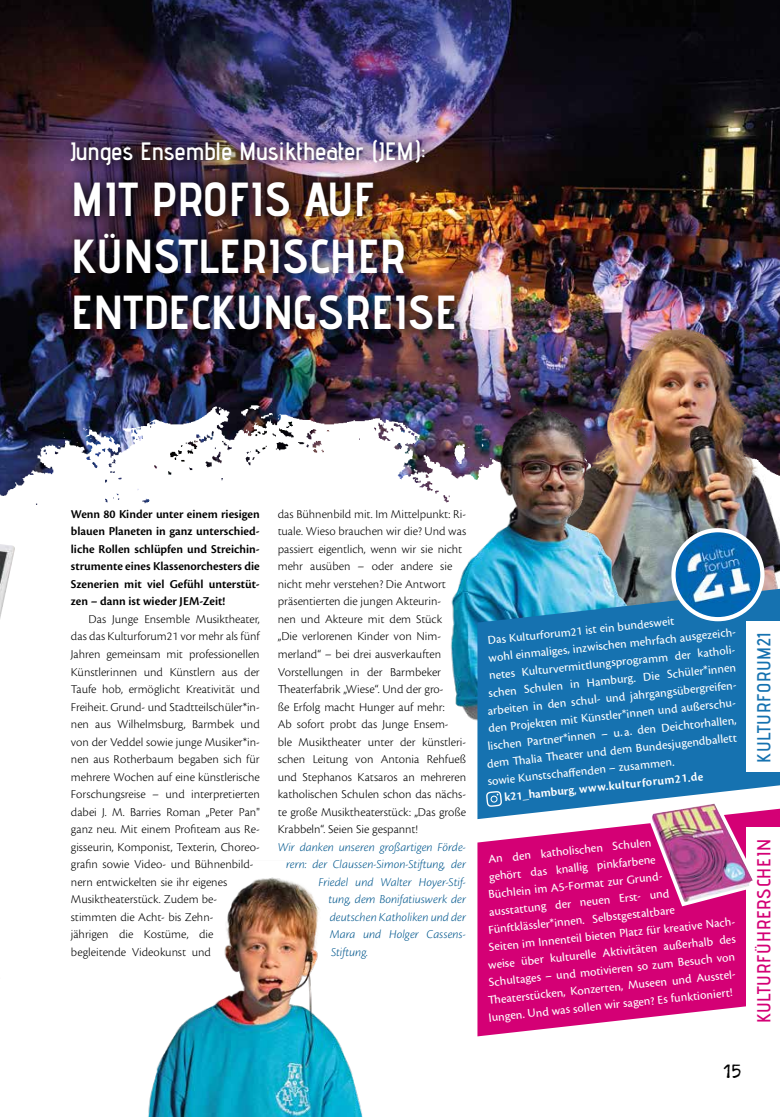
<style>
.page{position:relative;width:780px;height:1117px;background:#fff}
.page>*{position:absolute;margin:0;border:0;box-sizing:border-box;transform-origin:0 0}
.t1{font:700 47.5px/56.2px "Advent Pro";color:#fff}
.t2{font:600 25px "Advent Pro";color:#fff}
.t3{font:600 18.75px "Advent Pro";letter-spacing:.04em;color:#d40075}
.t4{font:600 18.75px "Advent Pro";letter-spacing:.04em;color:#1672b0}
.t5{font:16.25px "Telegraphem";color:#000}
.t6{font:12.5px/17.5px "Cronos Pro Lt Capt";color:#000}
.t7{font:12.5px "Cronos Pro Capt";color:#fff}
.t8{font:600 12.5px/17.5px "Cronos Pro";color:#000;text-align:justify}
.t9{font:12.5px "Cronos Pro Lt Capt It";letter-spacing:-.005em;color:#00578d}
.t10{font:600 12.5px "Cronos Pro";color:#fff}
.s1{font-family:"Cronos Pro Capt";font-weight:400}
</style>
<div class="page">
<svg style="left:477px;top:819px;width:303px;height:217px;background:#d92187"></svg>
<img style="left:0;top:0;width:780px;height:354px">
<img style="left:0;top:354px;width:551px;height:151px">
<img style="left:64px;top:129px;width:405px;height:211px">
<div style="left:746px;top:827px;width:34px;height:203px;background:#fff"></div>
<img style="left:148px;top:877px;width:215px;height:239px">
<img style="left:551px;top:317px;width:229px;height:271px">
<img style="left:441px;top:379px;width:230px;height:342px">
<svg style="left:477px;top:588px;width:303px;height:231px;background:#267cb5"></svg>
<div style="left:746px;top:621px;width:34px;height:151px;background:#fff"></div>
<img style="left:673px;top:530px;width:89px;height:89px;border-radius:44px">
<div style="left:671px;top:528px;width:93px;height:93px;border:4px solid #fff;border-radius:50%"></div>
<svg style="left:648px;top:799px;width:108px;height:107px"></svg>
<img style="left:652px;top:803px;width:100px;height:98px">
<img style="left:0;top:544px;width:15px;height:75px">
<svg style="left:486px;top:790px;width:16px;height:16px"></svg>
<div style="left:490px;top:795px;width:7px;height:7px;border:1px solid #fff;border-radius:50%"></div>
<h2 class="t2" style="left:71px;top:136px;width:355px">Junges Ensemble Musiktheater (JEM):</h2>
<h1 class="t1" style="left:71px;top:171px;width:387px">MIT PROFIS AUF<br>KÜNSTLERISCHER<br>ENTDECKUNGSREISE</h1>
<p class="t8" style="left:71px;top:505px;width:190px">Wenn 80 Kinder unter einem riesigen blauen Planeten in ganz unterschied&shy;liche Rollen schlüpfen und Streichin&shy;strumente eines Klassenorchesters die Szenerien mit viel Gefühl unterstüt&shy;zen – dann ist wieder JEM-Zeit!</p>
<p class="t6" style="left:71px;top:610px;width:190px;text-indent:18px">Das Junge Ensemble Musiktheater, das das Kulturforum21 vor mehr als fünf Jahren gemeinsam mit professionellen Künstlerinnen und Künstlern aus der Taufe hob, ermöglicht Kreativität und Freiheit. Grund- und Stadtteilschüler*in&shy;nen aus Wilhelmsburg, Barmbek und von der Veddel sowie junge Musiker*in&shy;nen aus Rotherbaum begaben sich für mehrere Wochen auf eine künstlerische Forschungsreise – und interpretierten dabei J. M. Barries Roman „Peter Pan" ganz neu. Mit einem Profiteam aus Re&shy;gisseurin, Komponist, Texterin, Choreo&shy;grafin sowie Video- und Bühnenbild&shy;nern entwickelten sie ihr eigenes Musiktheaterstück. Zudem be&shy;stimmten die Acht- bis Zehn-<br>jährigen die Kostüme, die begleitende Videokunst und</p>
<p class="t6" style="left:278px;top:505px;width:190px">das Bühnenbild mit. Im Mittelpunkt: Ri&shy;tuale. Wieso brauchen wir die? Und was passiert eigentlich, wenn wir sie nicht mehr ausüben – oder andere sie nicht mehr verstehen? Die Antwort präsentierten die jungen Akteurin-<br>nen und Akteure mit dem Stück<br>„Die verlorenen Kinder von Nim&shy;merland“ – bei drei ausverkauften Vorstellungen in der Barmbeker Theaterfabrik „Wiese“. Und der gro-<br>ße Erfolg macht Hunger auf mehr:<br>Ab sofort probt das Junge Ensem-<br>ble Musiktheater unter der künstleri&shy;schen Leitung von Antonia Rehfueß und Stephanos Katsaros an mehreren katholischen Schulen schon das nächs&shy;te große Musiktheaterstück: „Das große Krabbeln“. Seien Sie gespannt!</p>
<p class="t9" style="left:278px;top:839px;width:190px">Wir danken unseren großartigen Förde-</p>
<p class="t9" style="left:286px;top:857px;width:182px">rern: der Claussen-Simon-Stiftung, der</p>
<p class="t9" style="left:318px;top:874px;width:149px">Friedel und Walter Hoyer-Stif-</p>
<p class="t9" style="left:328px;top:892px;width:139px">tung, dem Bonifatiuswerk der</p>
<p class="t9" style="left:330px;top:909px;width:138px">deutschen Katholiken und der</p>
<p class="t9" style="left:330px;top:927px;width:138px">Mara und Holger Cassens-</p>
<p class="t9" style="left:331px;top:944px;width:39px">Stiftung.</p>
<p class="t7" style="left:487px;top:633px;width:189px;rotate:-6deg">Das Kulturforum21 ist ein bundesweit</p>
<p class="t7" style="left:487px;top:650px;width:253px;rotate:-6deg">wohl einmaliges, inzwischen mehrfach ausgezeich-</p>
<p class="t7" style="left:488px;top:668px;width:251px;rotate:-6deg">netes Kulturvermittlungsprogramm der katholi-</p>
<p class="t7" style="left:487px;top:685px;width:250px;rotate:-6deg">schen Schulen in Hamburg. Die Schüler*innen</p>
<p class="t7" style="left:487px;top:703px;width:254px;rotate:-6deg">arbeiten in den schul- und jahrgangsübergreifen-</p>
<p class="t7" style="left:487px;top:721px;width:253px;rotate:-6deg">den Projekten mit Künstler*innen und außerschu-</p>
<p class="t7" style="left:487px;top:738px;width:251px;rotate:-6deg">lischen Partner*innen – u. a. den Deichtorhallen,</p>
<p class="t7" style="left:486px;top:756px;width:253px;rotate:-6deg">dem Th alia Th eater und dem Bundesjugendballett</p>
<p class="t7" style="left:487px;top:773px;width:189px;rotate:-6deg">sowie Kunstschaff enden – zusammen.</p>
<p class="t10" style="left:503px;top:789px;width:201px;rotate:-6deg">k21_hamburg<span class="s1">,</span> www.kulturforum21.de</p>
<p class="t7" style="left:487px;top:851px;width:165px;rotate:-6deg">An den katholischen Schulen</p>
<p class="t7" style="left:488px;top:869px;width:169px;rotate:-6deg">gehört das knallig pinkfarbene</p>
<p class="t7" style="left:487px;top:887px;width:179px;rotate:-6deg">Büchlein im A5-Format zur Grund-</p>
<p class="t7" style="left:488px;top:904px;width:183px;rotate:-6deg">ausstattung der neuen Erst- und</p>
<p class="t7" style="left:487px;top:922px;width:189px;rotate:-6deg">Fünftklässler*innen. Selbstgestaltbare</p>
<p class="t7" style="left:488px;top:939px;width:251px;rotate:-6deg">Seiten im Innenteil bieten Platz für kreative Nach-</p>
<p class="t7" style="left:487px;top:957px;width:250px;rotate:-6deg">weise über kulturelle Aktivitäten außerhalb des</p>
<p class="t7" style="left:488px;top:975px;width:249px;rotate:-6deg">Schultages – und motivieren so zum Besuch von</p>
<p class="t7" style="left:487px;top:992px;width:253px;rotate:-6deg">Th eaterstücken, Konzerten, Museen und Ausstel-</p>
<p class="t7" style="left:488px;top:1010px;width:246px;rotate:-6deg">lungen. Und was sollen wir sagen? Es funktioniert!</p>
<h3 class="t4" style="left:752px;top:762px;width:131px;rotate:-90deg">KULTURFORUM21</h3>
<h3 class="t3" style="left:752px;top:1023px;width:186px;rotate:-90deg">KULTURFÜHRERSCHEIN</h3>
<h3 class="t5" style="left:722px;top:1059px;width:21px">15</h3>
</div>
